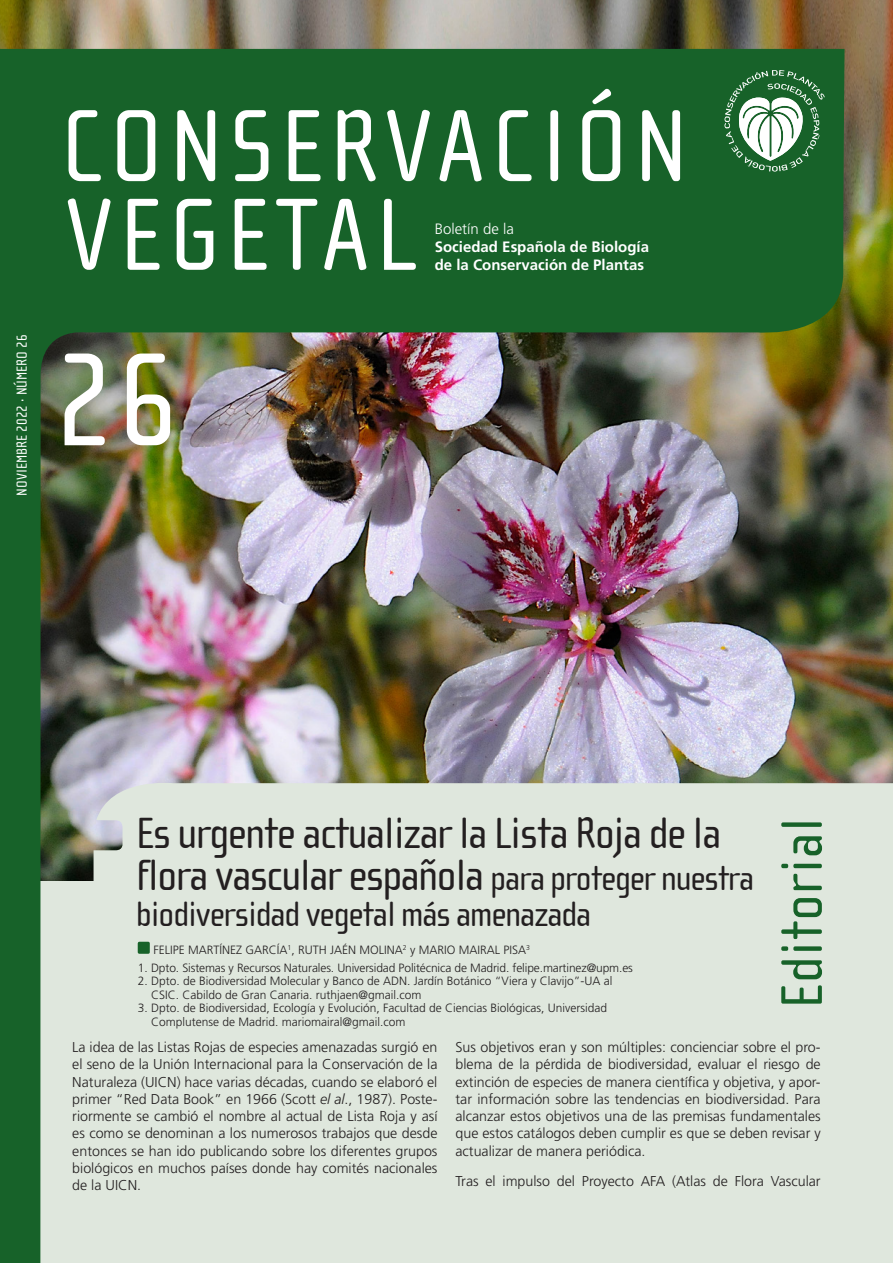
<style>
.page{position:relative;width:893px;height:1263px;background:#fff}
.page>*{position:absolute;margin:0;border:0;box-sizing:border-box;transform-origin:0 0}
.t1{font:135.6px "Cholla Sans";color:#fff}
.t2{font:105px "Cholla Sans";letter-spacing:.055em;color:#fff}
.t3{font:60px "Cholla Sans";letter-spacing:.01em;color:#176229}
.t4{font:45px/42px "Cholla Sans";letter-spacing:-.03em;color:#231f20}
.t5{font:36px "Cholla Sans";letter-spacing:-.03em;color:#231f20}
.t6{font:700 15px "Frutiger";color:#fff}
.t7{font:15px "Cholla Sans";color:#fff}
.t8{font:300 15px "Frutiger";color:#fff}
.t9{font:300 14.25px/17.2px "Frutiger";color:#231f20;text-align:justify}
.t10{font:300 12px/13.5px "Frutiger";color:#231f20}
.s1{font-size:36px}
.s2{font-style:italic}
</style>
<div class="page">
<img style="left:0;top:0;width:893px;height:777px">
<img style="left:0;top:49px;width:844px;height:1214px">
<div style="left:94px;top:777px;width:799px;height:264px;background:#dfe7dd"></div>
<svg style="left:724px;top:70px;width:101px;height:102px"></svg>
<div style="left:138px;top:942px;width:12px;height:12px;background:#176229;border-radius:2px"></div>
<p class="t7" style="left:14px;top:496px;width:163px;rotate:-90deg">NOVIEMBRE 2022 · NÚMERO 26</p>
<p class="t2" style="left:61px;top:89px;width:629px">CONSERVACIÓN</p>
<p class="t2" style="left:65px;top:177px;width:354px">VEGETAL</p>
<p class="t8" style="left:435px;top:220px;width:81px">Boletín de la</p>
<p class="t6" style="left:435px;top:238px;width:216px">Sociedad Española de Biología</p>
<p class="t6" style="left:435px;top:256px;width:211px">de la Conservación de Plantas</p>
<p class="t1" style="left:54px;top:326px;width:125px">26</p>
<p class="t4" style="left:136px;top:812px;width:620px">Es urgente actualizar la Lista Roja de la flora vascular española <span class="s1">para proteger nuestra</span></p>
<p class="t5" style="left:136px;top:894px;width:457px">biodiversidad vegetal más amenazada</p>
<p class="t10" style="left:153px;top:943px;width:378px">FELIPE MARTÍNEZ GARCÍA<sup>1</sup>, RUTH JAÉN MOLINA<sup>2</sup> y MARIO MAIRAL PISA<sup>3</sup></p>
<p class="t10" style="left:138px;top:961px;width:497px">1. Dpto. Sistemas y Recursos Naturales. Universidad Politécnica de Madrid. felipe.martinez@upm.es</p>
<p class="t10" style="left:151px;top:974px;width:463px;text-indent:-14px">2. Dpto. de Biodiversidad Molecular y Banco de ADN. Jardín Botánico “Viera y Clavijo”-UA al<br>CSIC. Cabildo de Gran Canaria. ruthjaen@gmail.com</p>
<p class="t10" style="left:151px;top:1001px;width:457px;text-indent:-14px">3. Dpto. de Biodiversidad, Ecología y Evolución, Facultad de Ciencias Biológicas, Universidad<br>Complutense de Madrid. mariomairal@gmail.com</p>
<p class="t3" style="left:769px;top:1008px;width:192px;rotate:-90deg">Editorial</p>
<p class="t9" style="left:72px;top:1039px;width:367px">La idea de las Listas Rojas de especies amenazadas surgió en el seno de la Unión Internacional para la Conservación de la Naturaleza (UICN) hace varias décadas, cuando se elaboró el primer “Red Data Book” en 1966 (Scott <span class="s2">el al</span>., 1987). Poste&shy;riormente se cambió el nombre al actual de Lista Roja y así es como se denominan a los numerosos trabajos que desde entonces se han ido publicando sobre los diferentes grupos biológicos en muchos países donde hay comités nacionales de la UICN.</p>
<p class="t9" style="left:455px;top:1039px;width:367px">Sus objetivos eran y son múltiples: concienciar sobre el pro&shy;blema de la pérdida de biodiversidad, evaluar el riesgo de extinción de especies de manera científica y objetiva, y apor&shy;tar información sobre las tendencias en biodiversidad. Para alcanzar estos objetivos una de las premisas fundamentales que estos catálogos deben cumplir es que se deben revisar y actualizar de manera periódica.</p>
<p class="t9" style="left:455px;top:1172px;width:367px">Tras el impulso del Proyecto AFA (Atlas de Flora Vascular</p>
</div>
